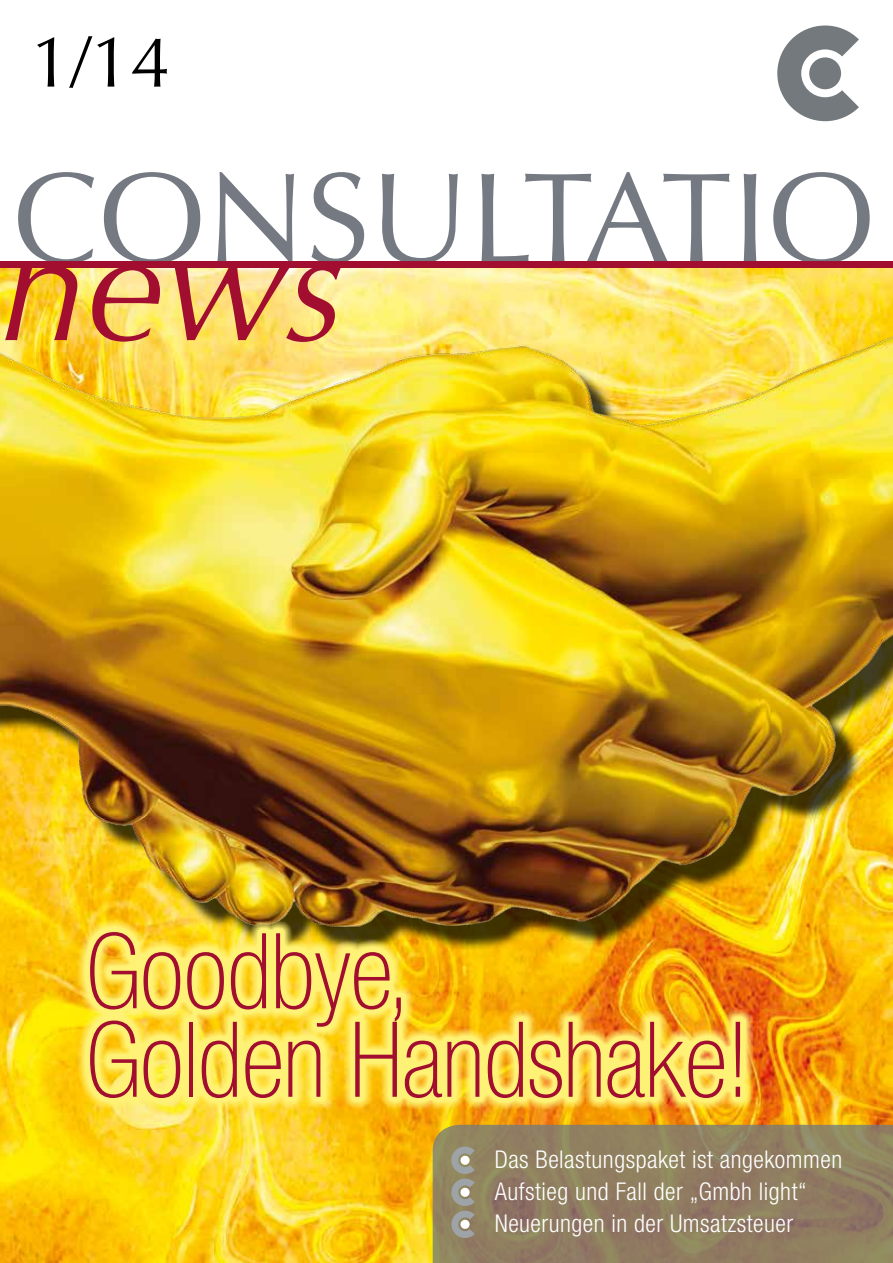
<style>
.page{position:relative;width:893px;height:1263px;background:#fff}
.page>*{position:absolute;margin:0;border:0;box-sizing:border-box;transform-origin:0 0}
.t1{font:italic 155.4px "Optima";color:#a10e2f}
.t2{font:100 condensed 105px/88.5px "Helvetica Neue";letter-spacing:-.01em;color:#a10e2f}
.t3{font:72px "Optima";color:#000}
.t4{font:300 condensed 24.45px/32px "Helvetica Neue";letter-spacing:.02em;color:#fff}
</style>
<div class="page">
<img style="left:0;top:268px;width:893px;height:995px">
<svg style="left:18px;top:172px;width:76px;height:89px"></svg>
<svg style="left:104px;top:172px;width:96px;height:89px"></svg>
<svg style="left:217px;top:172px;width:77px;height:89px"></svg>
<svg style="left:311px;top:172px;width:53px;height:89px"></svg>
<svg style="left:382px;top:174px;width:76px;height:87px"></svg>
<svg style="left:482px;top:172px;width:248px;height:89px"></svg>
<svg style="left:744px;top:174px;width:12px;height:87px"></svg>
<svg style="left:773px;top:172px;width:97px;height:89px"></svg>
<div style="left:0;top:261px;width:893px;height:7px;background:#a10e2f"></div>
<img style="left:0;top:282px;width:893px;height:681px">
<svg style="left:777px;top:26px;width:82px;height:95px"></svg>
<svg style="left:433px;top:1125px;width:460px;height:138px;background:#907e60"></svg>
<svg style="left:451px;top:1146px;width:24px;height:92px;background:#a09c8d"></svg>
<svg style="left:77px;top:920px;width:676px;height:190px;background:#f2cc42"></svg>
<h3 class="t3" style="left:31px;top:20px;width:142px">1/14</h3>
<h1 class="t1" style="left:1px;top:197px;width:347px">news</h1>
<h2 class="t2" style="left:86px;top:926px;width:665px">Goodbye,<br>Golden Handshake!</h2>
<p class="t4" style="left:495px;top:1143px;width:349px">Das Belastungspaket ist angekommen<br>Aufstieg und Fall der „Gmbh light“<br>Neuerungen in der Umsatzsteuer</p>
</div>
